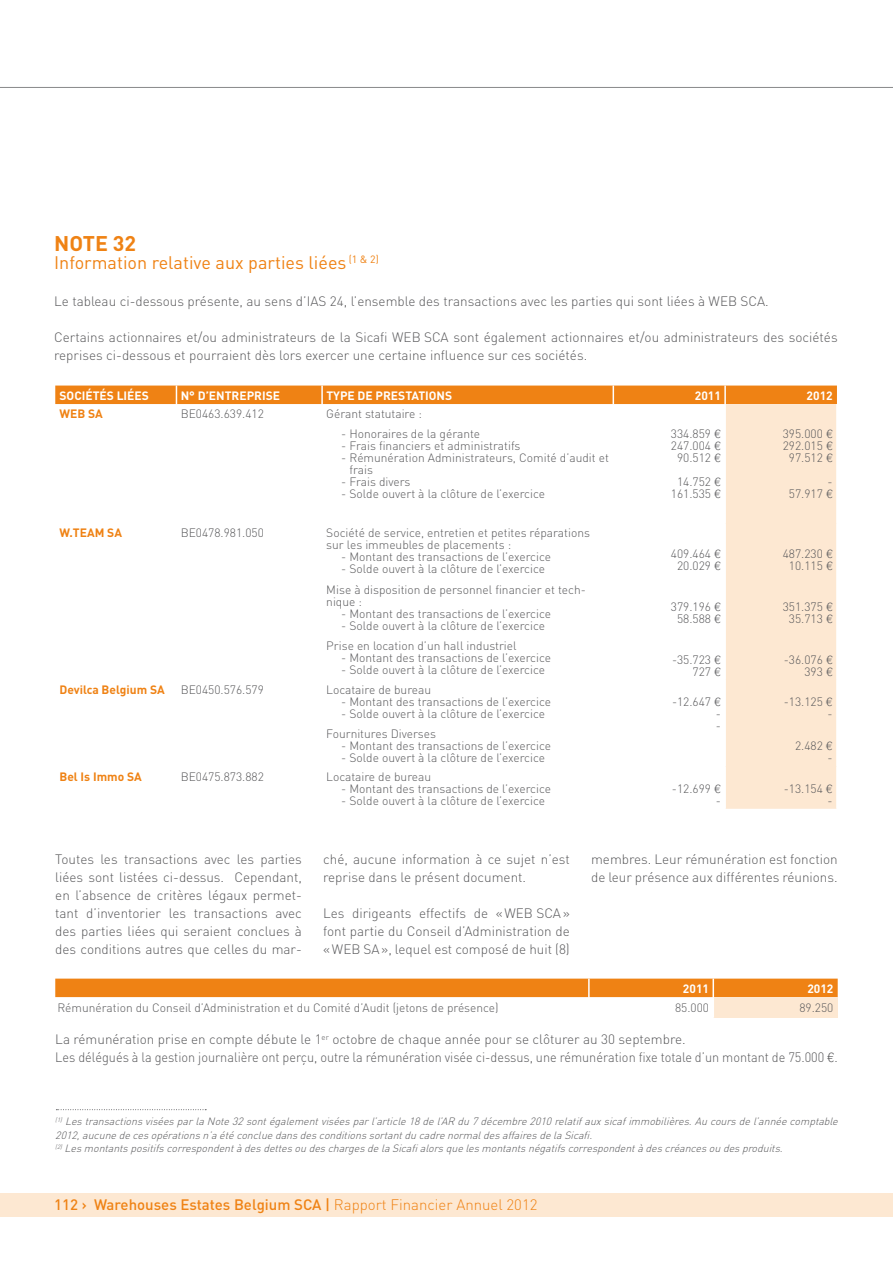
<style>
.page{position:relative;width:893px;height:1263px;background:#fff}
.page>*{position:absolute;margin:0;border:0;box-sizing:border-box;transform-origin:0 0}
.t1{font:700 21px "DIN";color:#ef8214}
.t2{font:18px "DIN";color:#ef8214}
.t3{font:500 15px "DIN";color:#ef8214}
.t4{font:300 13.5px/18px "DIN";color:#58585a}
.t5{font:300 12px/12px "DIN";color:#58585a;text-align:center}
.t6{font:700 12px "DIN";color:#fff}
.t7{font:700 12px "DIN";color:#ef8214}
.t8{font:italic 300 10.5px/13.5px "DIN";color:#58585a}
.s1{font-family:"Helvetica"}
.s2{font-weight:300}
</style>
<div class="page">
<div style="left:726px;top:404px;width:110px;height:405px;background:#fde8d2"></div>
<div style="left:55px;top:386px;width:782px;height:18px;background:#ef8214"></div>
<svg style="left:56px;top:1109px;width:150px;height:1px"></svg>
<div style="left:713px;top:997px;width:125px;height:21px;background:#fde8d2"></div>
<div style="left:55px;top:978px;width:783px;height:19px;background:#ef8214"></div>
<hr style="left:712px;top:997px;width:2px;height:21px;background:#fff">
<hr style="left:0;top:87px;width:893px;height:1px;background:#87888a">
<div style="left:0;top:1193px;width:893px;height:23px;background:#fde8d2"></div>
<h1 class="t1" style="left:54px;top:230px;width:14px">NOT</h1>
<h1 class="t1" style="left:95px;top:230px;width:43px">E 32</h1>
<h2 class="t2" style="left:54px;top:252px;width:326px">Information relative aux parties liées <sup>(1</sup> <sup>&amp;</sup> <sup>2)</sup></h2>
<p class="t4" style="left:54px;top:292px;width:716px">Le tableau ci-dessous présente, au sens d’IAS 24, l’ensemble des transactions avec les parties qui sont liées à WEB SCA.</p>
<p class="t4" style="left:54px;top:328px;width:785px">Certains actionnaires et/ou administrateurs de la Sicafi WEB SCA sont également actionnaires et/ou administrateurs des sociétés reprises ci-dessous et pourraient dès lors exercer une certaine influence sur ces sociétés.</p>
<p class="t6" style="left:60px;top:388px;width:83px">SOCIÉTÉS LIÉES</p>
<p class="t6" style="left:181px;top:388px;width:93px">N° D’ENTREPRISE</p>
<p class="t6" style="left:326px;top:388px;width:65px">TYPE DE PRES</p>
<p class="t6" style="left:405px;top:388px;width:47px">TATIONS</p>
<p class="t6" style="left:695px;top:388px;width:28px">2011</p>
<p class="t6" style="left:807px;top:388px;width:28px">2012</p>
<p class="t7" style="left:60px;top:406px;width:45px">WEB SA</p>
<p class="t5" style="left:181px;top:407px;width:85px">BE0463.639.412</p>
<p class="t5" style="left:326px;top:407px;width:97px">Gérant statutaire :</p>
<p class="t5" style="left:341px;top:428px;width:140px">- Honoraires de la gérante</p>
<p class="t5" style="left:341px;top:440px;width:181px">- Frais financiers et administratifs</p>
<p class="t5" style="left:349px;top:452px;width:261px;text-align:left;text-indent:-8px">- Rémunération Administrateurs, Comité d’audit et frais</p>
<p class="t5" style="left:341px;top:476px;width:71px">- Frais divers</p>
<p class="t5" style="left:341px;top:488px;width:205px">- Solde ouvert à la clôture de l’exercice</p>
<p class="t5" style="left:671px;top:428px;width:51px">334.859 <span class="s1">€<br></span>247.004 <span class="s1">€<br></span>90.512 <span class="s1">€</span></p>
<p class="t5" style="left:671px;top:476px;width:51px">14.752 <span class="s1">€<br></span>161.535 <span class="s1">€</span></p>
<p class="t5" style="left:783px;top:428px;width:51px">395.000 <span class="s1">€<br></span>292.015 <span class="s1">€<br></span>97.512 <span class="s1">€</span></p>
<p class="t5" style="left:789px;top:476px;width:45px;text-align:right">-<br>57.917 <span class="s1">€</span></p>
<p class="t7" style="left:60px;top:525px;width:64px">W.TEAM SA</p>
<p class="t5" style="left:181px;top:527px;width:85px">BE0478.981.050</p>
<p class="t5" style="left:326px;top:527px;width:265px;text-align:left">Société de service, entretien et petites réparations sur les immeubles de placements :</p>
<p class="t5" style="left:341px;top:551px;width:211px">- Montant des transactions de l’exercice</p>
<p class="t5" style="left:326px;top:558px;width:261px;line-height:20.5px;text-align:left;text-indent:15px">- Solde ouvert à la clôture de l’exercice<br>Mise à disposition de personnel financier et tech-</p>
<p class="t5" style="left:326px;top:595px;width:37px">nique :</p>
<p class="t5" style="left:341px;top:607px;width:211px">- Montant des transactions de l’exercice</p>
<p class="t5" style="left:326px;top:615px;width:220px;line-height:20.5px;text-align:left;text-indent:15px">- Solde ouvert à la clôture de l’exercice<br>Prise en location d’un hall industriel</p>
<p class="t5" style="left:341px;top:652px;width:211px">- Montant des transactions de l’exercice</p>
<p class="t5" style="left:341px;top:664px;width:205px">- Solde ouvert à la clôture de l’exercice</p>
<p class="t7" style="left:59px;top:682px;width:107px">DEVILCA BELGIUM SA</p>
<p class="t5" style="left:181px;top:683px;width:85px">BE0450.576.579</p>
<p class="t5" style="left:326px;top:683px;width:106px">Locataire de bureau</p>
<p class="t5" style="left:341px;top:695px;width:211px">- Montant des transactions de l’exercice</p>
<p class="t5" style="left:326px;top:703px;width:220px;line-height:20.5px;text-align:left;text-indent:15px">- Solde ouvert à la clôture de l’exercice<br>Fournitures Diverses</p>
<p class="t5" style="left:341px;top:740px;width:211px">- Montant des transactions de l’exercice</p>
<p class="t5" style="left:341px;top:752px;width:205px">- Solde ouvert à la clôture de l’exercice</p>
<p class="t5" style="left:671px;top:547px;width:51px">409.464 <span class="s1">€<br></span>20.029 <span class="s1">€</span></p>
<p class="t5" style="left:671px;top:600px;width:51px">379.196 <span class="s1">€<br></span>58.588 <span class="s1">€</span></p>
<p class="t5" style="left:672px;top:653px;width:50px;text-align:right">-35.723 <span class="s1">€<br></span>727 <span class="s1">€</span></p>
<p class="t5" style="left:783px;top:547px;width:51px">487.230 <span class="s1">€<br></span>10.115 <span class="s1">€</span></p>
<p class="t5" style="left:783px;top:600px;width:51px">351.375 <span class="s1">€<br></span>35.713 <span class="s1">€</span></p>
<p class="t5" style="left:784px;top:653px;width:50px;text-align:right">-36.076 <span class="s1">€<br></span>393 <span class="s1">€</span></p>
<p class="t5" style="left:716px;top:695px;width:7px;text-align:justify;text-indent:-44px">-12.647 <span class="s1">€ </span>- -</p>
<p class="t5" style="left:784px;top:695px;width:50px;text-align:right">-13.125 <span class="s1">€ </span>-</p>
<p class="t5" style="left:795px;top:740px;width:39px;text-align:right">2.482 <span class="s1">€ </span>-</p>
<p class="t7" style="left:59px;top:769px;width:84px">BEL IS I MMO SA</p>
<p class="t5" style="left:181px;top:770px;width:85px">BE0475.873.882</p>
<p class="t5" style="left:326px;top:770px;width:106px">Locataire de bureau</p>
<p class="t5" style="left:341px;top:782px;width:211px">- Montant des transactions de l’exercice</p>
<p class="t5" style="left:341px;top:794px;width:205px">- Solde ouvert à la clôture de l’exercice</p>
<p class="t5" style="left:672px;top:782px;width:50px;text-align:right">-12.699 <span class="s1">€ </span>-</p>
<p class="t5" style="left:784px;top:782px;width:50px;text-align:right">-13.154 <span class="s1">€ </span>-</p>
<p class="t4" style="left:55px;top:850px;width:248px;text-align:justify">Toutes les transactions avec les parties liées sont listées ci-dessus. Cependant, en l’absence de critères légaux permet&shy;tant d’inventorier les transactions avec des parties liées qui seraient conclues à des conditions autres que celles du mar-</p>
<p class="t4" style="left:323px;top:850px;width:248px">ché, aucune information à ce sujet n’est reprise dans le présent document.</p>
<p class="t4" style="left:323px;top:904px;width:248px;text-align:justify">Les dirigeants effectifs de «WEB SCA» font partie du Conseil d’Administration de «WEB SA», lequel est composé de huit (8)</p>
<p class="t4" style="left:591px;top:850px;width:248px">membres. Leur rémunération est fonction de leur présence aux différentes réunions.</p>
<p class="t6" style="left:683px;top:981px;width:28px">2011</p>
<p class="t6" style="left:807px;top:981px;width:28px">2012</p>
<p class="t5" style="left:57px;top:1002px;width:443px">Rémunération du Conseil d’Administration et du Comité d’Audit (jetons de présence)</p>
<p class="t5" style="left:675px;top:1002px;width:36px">85.000</p>
<p class="t5" style="left:799px;top:1002px;width:36px">89.250</p>
<p class="t4" style="left:55px;top:1030px;width:784px">La rémunération prise en compte débute le 1<sup>er</sup> octobre de chaque année pour se clôturer au 30 septembre.<br>Les délégués à la gestion journalière ont perçu, outre la rémunération visée ci-dessus, une rémunération fixe totale d’un montant de 75.000 <span class="s1">€</span>.</p>
<p class="t8" style="left:55px;top:1114px;width:787px"><sup>(1)</sup> LestransactionsviséesparlaNote32sontégalementviséesparl’article18del’AR du7décembre2010relatifauxsicafimmobilières.Aucoursdel’annéecomptable<br>2012,aucunedecesopérationsn’aétéconcluedansdesconditionssortantducadrenormaldesaffairesdelaSicafi.<br><sup>(2)</sup> LesmontantspositifscorrespondentàdesdettesoudeschargesdelaSicafialorsquelesmontantsnégatifscorrespondentàdescréancesoudesproduits.</p>
<p class="t3" style="left:54px;top:1195px;width:485px">112 › Warehouses Estates Belgium SCA | <span class="s2">Rapport Financier Annuel 2012</span></p>
</div>
